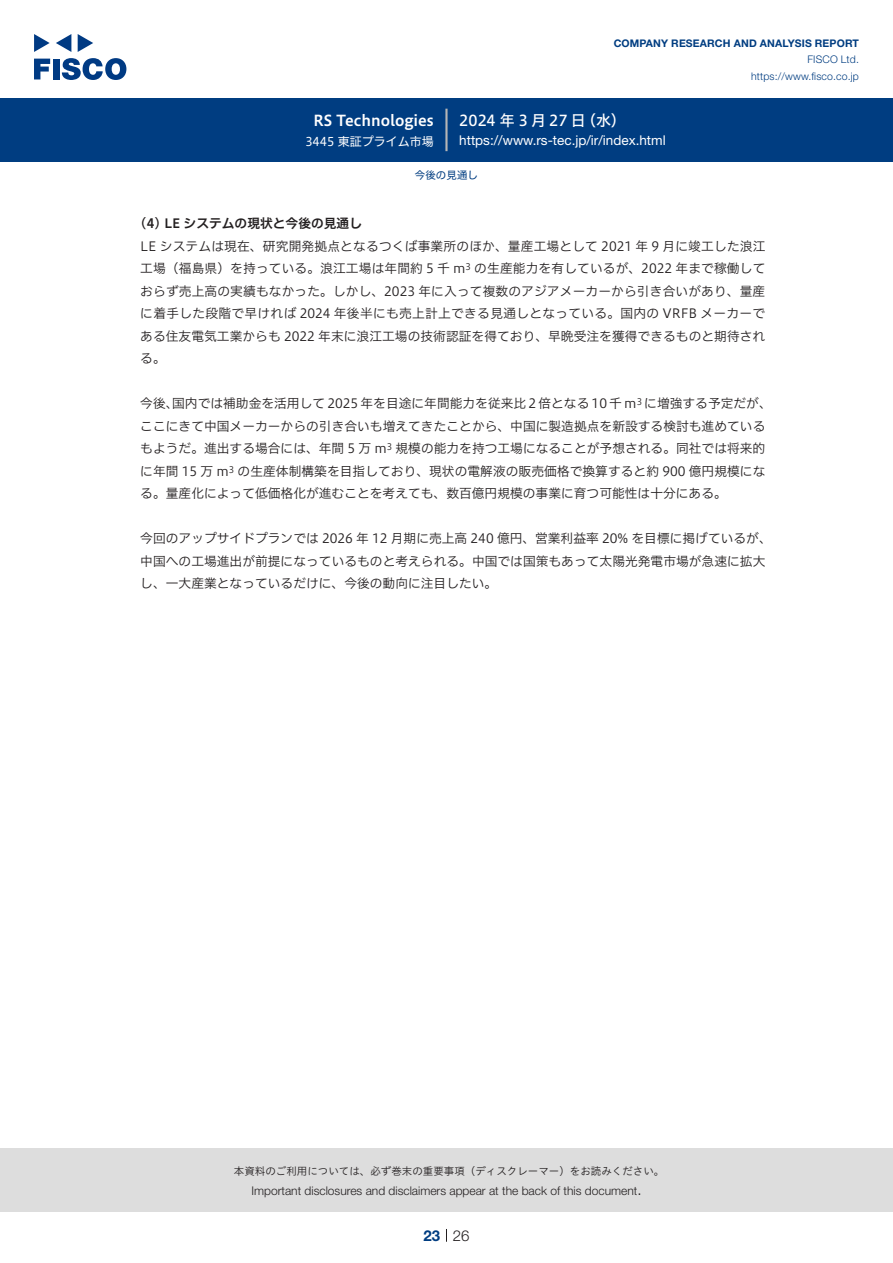
<style>
.page{position:relative;width:893px;height:1263px;background:#fff}
.page>*{position:absolute;margin:0;border:0;box-sizing:border-box;transform-origin:0 0}
.t1{font:15px "Hiragino UD Sans F Std N W6";color:#fff}
.t2{font:15px "Hiragino UD Sans F Std N W5";letter-spacing:.005em;color:#fff}
.t3{font:300 15px "Helvetica Neue LT Std";color:#231f20}
.t4{font:700 15px "Helvetica Neue LT Std";color:#003d81}
.t5{font:13.5px "Helvetica Neue LT Std";color:#fff}
.t6{font:12.75px/22.5px "Hiragino UD Sans F Std N W3";color:#231f20}
.t7{font:12.75px "Hiragino UD Sans F Std N W6";color:#231f20}
.t8{font:300 12px "Helvetica Neue LT Std";color:#231f20}
.t9{font:12px "Hiragino UD Sans F Std N W4";color:#fff}
.t10{font:10.5px "Hiragino UD Sans Std W3";color:#231f20}
.t11{font:700 10.5px "Helvetica Neue LT Std";letter-spacing:.015em;color:#003d81}
.t12{font:300 10.5px/16.5px "Helvetica Neue LT Std";letter-spacing:.015em;color:#003d81;text-align:right}
.t13{font:10.5px "Hiragino UD Sans F Std N W4";color:#003d81}
.t14{font:8.85px "Hiragino UD Sans F Std N W3";color:#231f20}
</style>
<div class="page">
<div style="left:0;top:1148px;width:893px;height:64px;background:#ddd"></div>
<svg style="left:34px;top:59px;width:16px;height:20px"></svg>
<div style="left:53px;top:59px;width:6px;height:20px;background:#003a83"></div>
<svg style="left:62px;top:58px;width:64px;height:22px"></svg>
<svg style="left:34px;top:34px;width:16px;height:18px"></svg>
<svg style="left:78px;top:34px;width:15px;height:18px"></svg>
<svg style="left:56px;top:34px;width:15px;height:18px"></svg>
<div style="left:0;top:98px;width:893px;height:64px;background:#003d81"></div>
<hr style="left:445px;top:109px;width:3px;height:42px;background:#b5b5b6">
<svg style="left:446px;top:1229px;width:1px;height:13px"></svg>
<p class="t1" style="left:313px;top:109px;width:122px">RS Technologies</p>
<p class="t9" style="left:305px;top:132px;width:130px">3445 東証プライム市場</p>
<p class="t11" style="left:614px;top:37px;width:247px">COMPANY RESEARCH AND ANALYSIS REPORT</p>
<p class="t12" style="left:751px;top:51px;width:109px">FISCO Ltd. https://www.fisco.co j p.</p>
<p class="t2" style="left:581px;top:109px;width:46px">（水(</p>
<p class="t2" style="left:459px;top:109px;width:128px">2024 年 3月27 日</p>
<p class="t5" style="left:459px;top:132px;width:208px">https://www.rs-tec j p. /i r/ index.html</p>
<p class="t13" style="left:415px;top:167px;width:64px">今後の見通し</p>
<p class="t7" style="left:140px;top:214px;width:223px">4( ) LE システムの現状と今後の見通し</p>
<p class="t6" style="left:140px;top:234px;width:627px;text-align:right">LE システムは現在、研究開発拠点となるつくば事業所のほか、量産工場として 2021 年 9 月に竣工した浪江の生産能力を有しているが、2022 年まで稼働して</p>
<p class="t6" style="left:140px;top:256px;width:626px">工場（福島県）を持っている。浪江工場は年間約 5 千 m<br>おらず売上高の実績もなかった。しかし、2023 年に入って複数のアジアメーカーから引き合いがあり、量産に着手した段階で早ければ 2024 年後半にも売上計上できる見通しとなっている。国内の VRFB メーカーである住友電気工業からも 2022 年末に浪江工場の技術認証を得ており、早晩受注を獲得できるものと期待される。</p>
<p class="t6" style="left:644px;top:391px;width:129px">に増強する予定だが、</p>
<p class="t14" style="left:466px;top:260px;width:7px">3</p>
<p class="t6" style="left:172px;top:391px;width:466px">国内では補助金を活用して 2025 年を目途に年間能力を従来比 2 倍となる 10 千 m</p>
<p class="t6" style="left:140px;top:391px;width:40px">今後、</p>
<p class="t6" style="left:140px;top:414px;width:627px">ここにきて中国メーカーからの引き合いも増えてきたことから、中国に製造拠点を新設する検討も進めている</p>
<p class="t6" style="left:396px;top:436px;width:371px">規模の能力を持つ工場になることが予想される。同社では将来的</p>
<p class="t14" style="left:637px;top:395px;width:7px">3</p>
<p class="t6" style="left:238px;top:436px;width:529px;text-indent:-97px">もようだ。進出する場合には、年間 5 万 m<br>の生産体制構築を目指しており、現状の電解液の販売価格で換算すると約 900 億円規模にな</p>
<p class="t14" style="left:387px;top:440px;width:7px">3</p>
<p class="t6" style="left:140px;top:459px;width:588px">に年間 15 万 m<br>る。量産化によって低価格化が進むことを考えても、数百億円規模の事業に育つ可能性は十分にある。</p>
<p class="t6" style="left:140px;top:526px;width:633px">今回のアップサイドプランでは 2026 年 12 月期に売上高 240 億円、営業利益率 20% を目標に掲げているが、中国への工場進出が前提になっているものと考えられる。中国では国策もあって太陽光発電市場が急速に拡大し、一大産業となっているだけに、今後の動向に注目したい。</p>
<p class="t14" style="left:229px;top:463px;width:7px">3</p>
<p class="t10" style="left:234px;top:1163px;width:432px">本資料のご利用については、必ず巻末の重要事項（ディスクレーマー）をお読みください。</p>
<p class="t3" style="left:637px;top:1180px;width:6px">.</p>
<p class="t8" style="left:251px;top:1183px;width:387px">Important disclosures and disclaimers appear at the back of this document</p>
<p class="t4" style="left:423px;top:1226px;width:18px">23</p>
<p class="t3" style="left:453px;top:1226px;width:18px">26</p>
</div>
